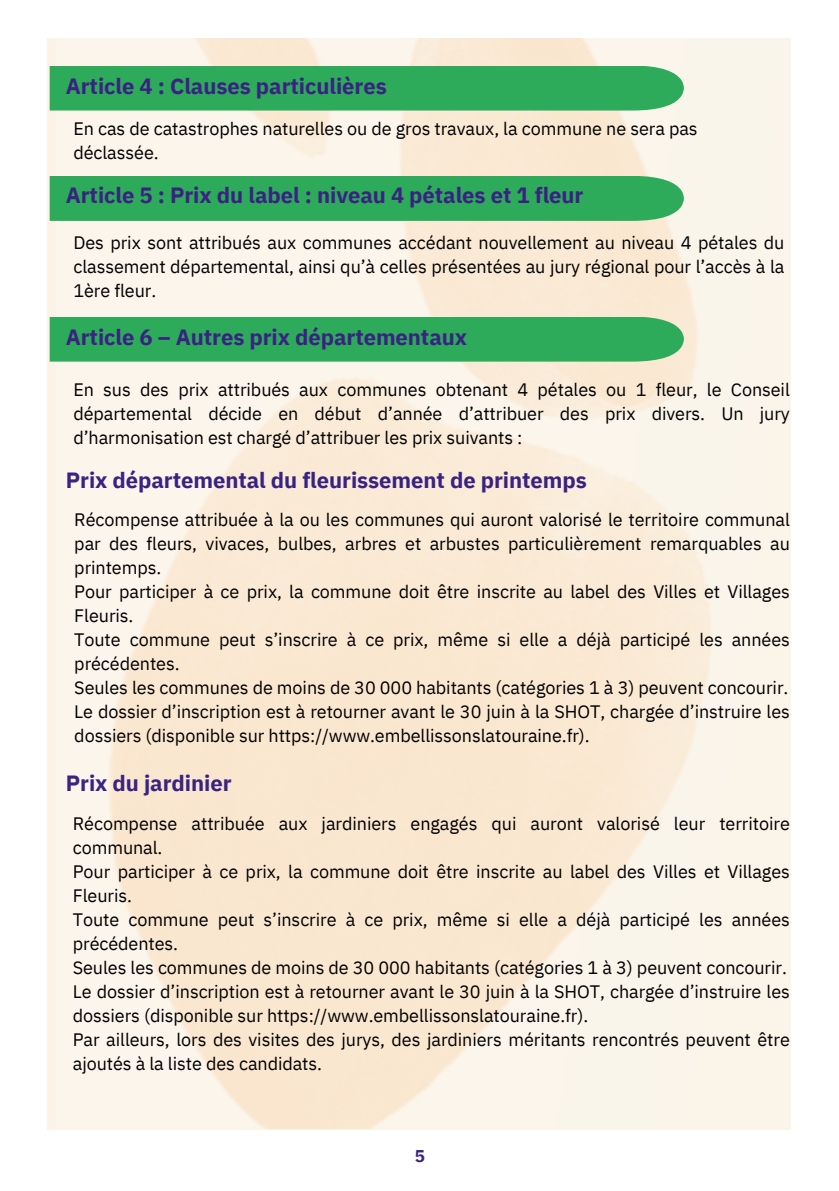
<style>
.page{position:relative;width:839px;height:1191px;background:#fff}
.page>*{position:absolute;margin:0;border:0;box-sizing:border-box;transform-origin:0 0}
.t1{font:700 22px "IBM Plex Sans";letter-spacing:-.005em;color:#3a2282}
.t2{font:18px/24px "IBM Plex Sans";letter-spacing:-.005em;color:#000}
.t3{font:700 17px "IBM Plex Sans";color:#3a2282}
</style>
<div class="page">
<img style="left:57px;top:38px;width:734px;height:1091px">
<div style="left:50px;top:66px;width:633px;height:45px;background:#2dab5b"></div>
<div style="left:50px;top:176px;width:633px;height:45px;background:#2dab5b"></div>
<div style="left:50px;top:317px;width:633px;height:45px;background:#2dab5b"></div>
<p class="t1" style="left:66px;top:72px;width:322px">Article 4 : Clauses particulières</p>
<h1 class="t2" style="left:73px;top:116px;width:625px">En cas de catastrophes naturelles ou de gros travaux, la commune ne sera pas déclassée.</h1>
<p class="t1" style="left:66px;top:180px;width:519px">Article 5 : Prix du label : niveau 4 pétales et 1 fleur</p>
<h1 class="t2" style="left:73px;top:231px;width:712px;text-align:justify">Des prix sont attribués aux communes accédant nouvellement au niveau 4 pétales du classement départemental, ainsi qu’à celles présentées au jury régional pour l’accès à la 1ère fleur.</h1>
<h1 class="t1" style="left:66px;top:323px;width:403px">Article 6 – Autres prix départementaux</h1>
<p class="t2" style="left:73px;top:377px;width:718px;text-align:justify">En sus des prix attribués aux communes obtenant 4 pétales ou 1 fleur, le Conseil départemental décide en début d’année d’attribuer des prix divers. Un jury d’harmonisation est chargé d’attribuer les prix suivants :</p>
<h1 class="t1" style="left:66px;top:465px;width:522px">Prix départemental du fleurissement de printemps</h1>
<p class="t2" style="left:74px;top:507px;width:717px;text-align:justify">Récompense attribuée à la ou les communes qui auront valorisé le territoire communal par des fleurs, vivaces, bulbes, arbres et arbustes particulièrement remarquables au printemps.</p>
<p class="t2" style="left:74px;top:579px;width:717px">Pour participer à ce prix, la commune doit être inscrite au label des Villes et Villages<br>Fleuris.</p>
<p class="t2" style="left:74px;top:627px;width:717px">Toute commune peut s’inscrire à ce prix, même si elle a déjà participé les années précédentes.</p>
<p class="t2" style="left:74px;top:675px;width:715px">Seules les communes de moins de 30 000 habitants (catégories 1 à 3) peuvent concourir.</p>
<p class="t2" style="left:74px;top:699px;width:717px">Le dossier d’inscription est à retourner avant le 30 juin à la SHOT, chargée d’instruire les dossiers (disponible sur https://www.embellissonslatouraine.fr).</p>
<p class="t1" style="left:66px;top:768px;width:167px">Prix du jardinier</p>
<p class="t2" style="left:73px;top:812px;width:718px">Récompense attribuée aux jardiniers engagés qui auront valorisé leur territoire communal.</p>
<p class="t2" style="left:73px;top:860px;width:718px">Pour participer à ce prix, la commune doit être inscrite au label des Villes et Villages<br>Fleuris.</p>
<p class="t2" style="left:73px;top:908px;width:718px">Toute commune peut s’inscrire à ce prix, même si elle a déjà participé les années précédentes.</p>
<p class="t2" style="left:73px;top:956px;width:715px">Seules les communes de moins de 30 000 habitants (catégories 1 à 3) peuvent concourir.</p>
<p class="t2" style="left:73px;top:980px;width:718px">Le dossier d’inscription est à retourner avant le 30 juin à la SHOT, chargée d’instruire les dossiers (disponible sur https://www.embellissonslatouraine.fr).</p>
<p class="t2" style="left:73px;top:1028px;width:718px">Par ailleurs, lors des visites des jurys, des jardiniers méritants rencontrés peuvent être ajoutés à la liste des candidats.</p>
<p class="t3" style="left:415px;top:1145px;width:12px">5</p>
</div>
